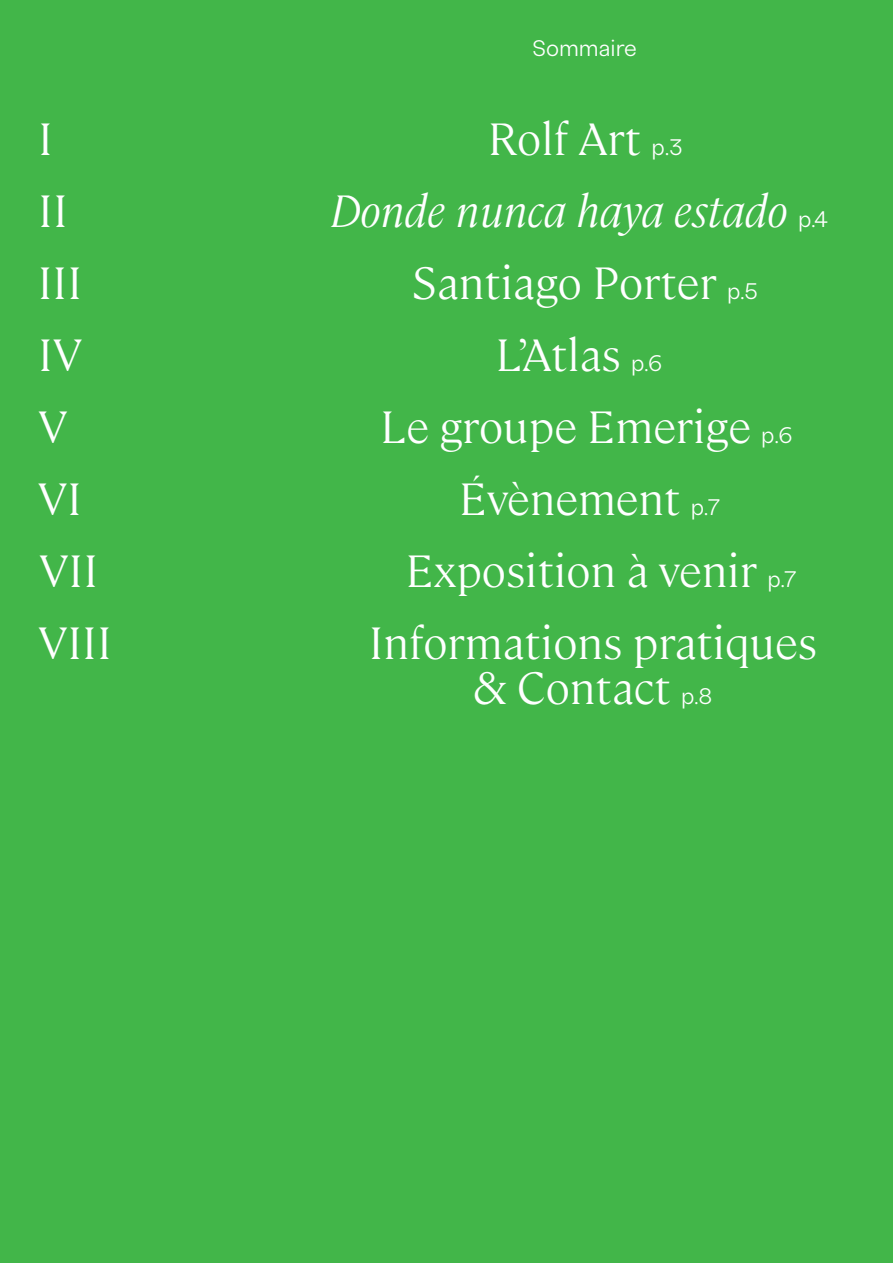
<style>
.page{position:relative;width:893px;height:1263px;background:#fff}
.page>*{position:absolute;margin:0;border:0;box-sizing:border-box;transform-origin:0 0}
.t1{font:300 45px/45px "Cambon";color:#fff;text-align:center}
.t2{font:italic 300 45px "Cambon";color:#fff}
.t3{font:300 22.5px "FT Polar";color:#fff}
.s1{font-family:"FT Polar";font-size:22.5px}
.s2{font-family:"FT Polar";font-style:normal;font-size:22.5px}
</style>
<div class="page">
<div style="left:0;top:1px;width:893px;height:1262px;background:#42b649"></div>
<p class="t1" style="left:38px;top:113px;width:16px">I</p>
<p class="t1" style="left:38px;top:185px;width:31px">II</p>
<p class="t1" style="left:38px;top:257px;width:46px">III</p>
<p class="t1" style="left:38px;top:329px;width:45px">IV</p>
<p class="t1" style="left:38px;top:401px;width:31px">V</p>
<p class="t1" style="left:38px;top:473px;width:45px">VI</p>
<p class="t1" style="left:40px;top:545px;width:60px">VII</p>
<p class="t1" style="left:38px;top:617px;width:75px">VIII</p>
<p class="t3" style="left:532px;top:32px;width:106px">Sommaire</p>
<p class="t1" style="left:488px;top:113px;width:196px">Rolf Art <span class="s1">p.3</span></p>
<p class="t2" style="left:330px;top:179px;width:500px">Donde nunca haya estado <span class="s2">p.4</span></p>
<p class="t1" style="left:412px;top:257px;width:348px">Santiago Porter <span class="s1">p.5</span></p>
<p class="t1" style="left:495px;top:329px;width:168px">L’Atlas <span class="s1">p.6</span></p>
<p class="t1" style="left:380px;top:401px;width:414px">Le groupe Emerige <span class="s1">p.6</span></p>
<p class="t1" style="left:459px;top:473px;width:262px">Évènement <span class="s1">p.7</span></p>
<p class="t1" style="left:406px;top:545px;width:392px">Exposition à venir <span class="s1">p.7</span></p>
<p class="t1" style="left:369px;top:617px;width:450px">Informations pratiques &amp; Contact <span class="s1">p.8</span></p>
</div>
